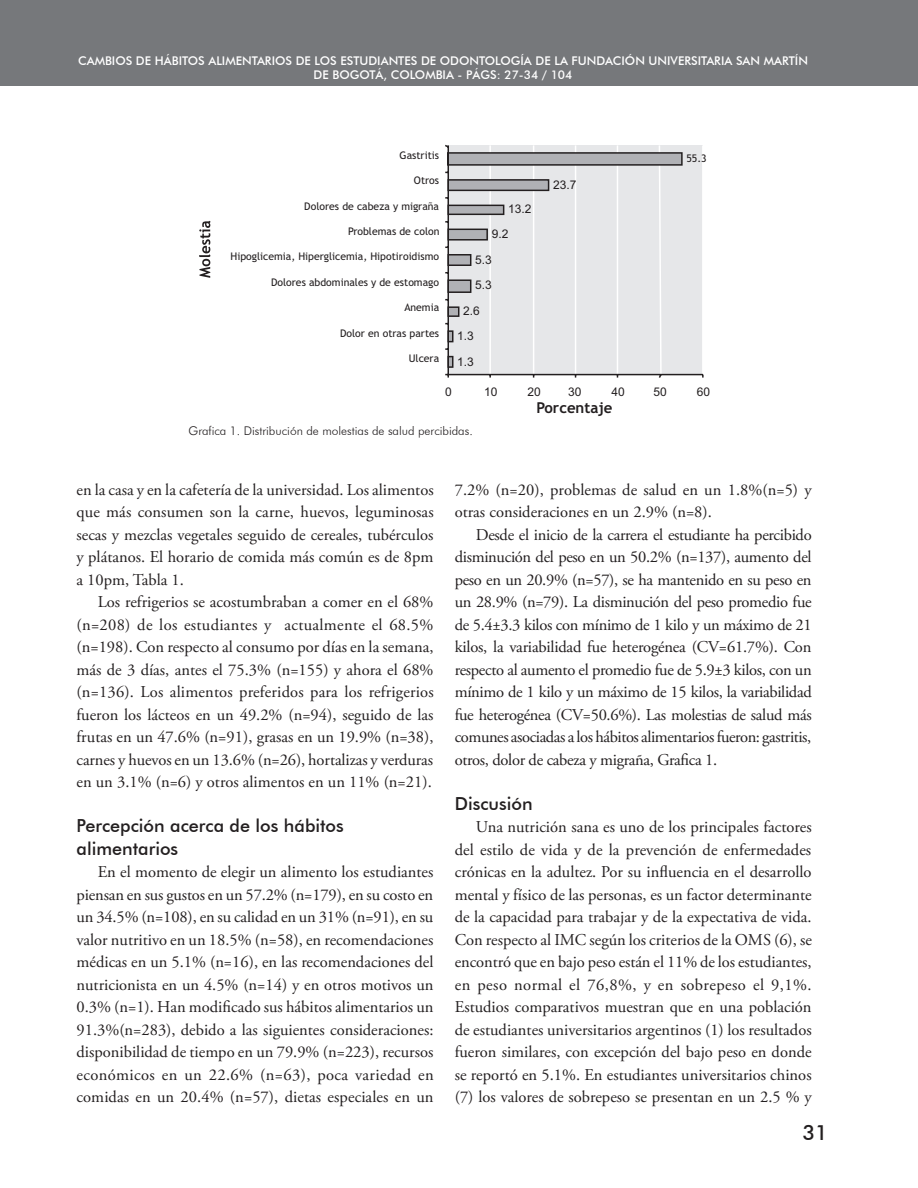
<style>
.page{position:relative;width:918px;height:1188px;background:#fff}
.page>*{position:absolute;margin:0;border:0;box-sizing:border-box;transform-origin:0 0}
.t1{font:500 21px "Futura BT";color:#231f20}
.Subtítulo_2{font:500 18px/22.5px "Futura BT";color:#231f20}
.C__de_texto{font:16.5px/22.5px "Adobe Garamond Pro";color:#231f20;text-align:justify}
.t2{font:700 15px "Trebuchet MS";color:#231f20}
.Título{font:500 12px "Futura BT";color:#fff}
.Pie{font:300 12px "Futura BT";color:#231f20}
.t3{font:12px "Arial";color:#231f20}
.t4{font:10.5px "Trebuchet MS";color:#231f20}
</style>
<div class="page">
<div style="left:0;top:0;width:918px;height:86px;background:#76787b"></div>
<svg style="left:445px;top:144px;width:259px;height:234px;background:#dbdcde"></svg>
<svg style="left:199px;top:221px;width:11px;height:57px"></svg>
<p class="Título" style="left:78px;top:53px;width:18px">CAMBIOS</p>
<p class="Título" style="left:136px;top:53px;width:44px">DE HÁBITOS</p>
<p class="Título" style="left:208px;top:53px;width:8px">ALIMENTARIOS</p>
<p class="Título" style="left:296px;top:53px;width:27px">DE LOS</p>
<p class="Título" style="left:340px;top:53px;width:8px">ESTUDIANTES</p>
<p class="Título" style="left:421px;top:53px;width:29px">DE ODONTOLOG</p>
<p class="Título" style="left:521px;top:53px;width:66px">ÍA DE LA FUNDACI</p>
<p class="Título" style="left:625px;top:53px;width:61px">ÓN UNIVERSITARIA</p>
<p class="Título" style="left:736px;top:53px;width:71px">SAN MARTÍN</p>
<p class="Título" style="left:314px;top:68px;width:36px">DE BOGOT</p>
<p class="Título" style="left:376px;top:68px;width:33px">Á, COLOMBIA</p>
<p class="Título" style="left:458px;top:68px;width:116px">- PÁGS: 27-34 / 104</p>
<p class="t4" style="left:400px;top:148px;width:41px">Gastritis</p>
<p class="t4" style="left:686px;top:151px;width:22px">55.3</p>
<p class="t4" style="left:414px;top:174px;width:27px">Otros</p>
<p class="t3" style="left:553px;top:177px;width:25px">23.7</p>
<p class="t4" style="left:304px;top:199px;width:136px">Dolores de cabeza y migraña</p>
<p class="t3" style="left:508px;top:201px;width:25px">13.2</p>
<p class="t4" style="left:348px;top:225px;width:93px">Problemas de colon</p>
<p class="t3" style="left:492px;top:226px;width:18px">9.2</p>
<p class="t4" style="left:231px;top:250px;width:210px">Hipoglicemia, Hiperglicemia, Hipotiroidismo</p>
<p class="t3" style="left:475px;top:252px;width:18px">5.3</p>
<p class="t4" style="left:271px;top:275px;width:170px">Dolores abdominales y de estomago</p>
<p class="t3" style="left:475px;top:277px;width:18px">5.3</p>
<p class="t4" style="left:404px;top:301px;width:36px">Anemia</p>
<p class="t3" style="left:463px;top:303px;width:18px">2.6</p>
<p class="t4" style="left:340px;top:326px;width:101px">Dolor en otras partes</p>
<p class="t3" style="left:457px;top:328px;width:18px">1.3</p>
<p class="t4" style="left:409px;top:352px;width:32px">Ulcera</p>
<p class="t3" style="left:457px;top:354px;width:18px">1.3</p>
<p class="t3" style="left:445px;top:384px;width:8px">0</p>
<p class="t3" style="left:484px;top:384px;width:15px">10</p>
<p class="t3" style="left:528px;top:384px;width:15px">20</p>
<p class="t3" style="left:568px;top:384px;width:15px">30</p>
<p class="t3" style="left:611px;top:384px;width:15px">40</p>
<p class="t3" style="left:653px;top:384px;width:15px">50</p>
<p class="t3" style="left:697px;top:384px;width:15px">60</p>
<p class="Pie" style="left:189px;top:424px;width:286px">Grafica 1. Distribución de molestias de salud percibidas.</p>
<p class="t2" style="left:536px;top:398px;width:78px">Porcentaje</p>
<p class="C__de_texto" style="left:77px;top:479px;width:359px">en la casa y en la cafetería de la universidad. Los alimentos que más consumen son la carne, huevos, leguminosas secas y mezclas vegetales seguido de cereales, tubérculos y plátanos. El horario de comida más común es de 8pm a 10pm, Tabla 1.</p>
<p class="C__de_texto" style="left:77px;top:591px;width:359px;text-indent:21px">Los refrigerios se acostumbraban a comer en el 68% (n=208) de los estudiantes y actualmente el 68.5% (n=198). Con respecto al consumo por días en la semana, más de 3 días, antes el 75.3% (n=155) y ahora el 68% (n=136). Los alimentos preferidos para los refrigerios fueron los lácteos en un 49.2% (n=94), seguido de las frutas en un 47.6% (n=91), grasas en un 19.9% (n=38), carnes y huevos en un 13.6% (n=26), hortalizas y verduras en un 3.1% (n=6) y otros alimentos en un 11% (n=21).</p>
<p class="Subtítulo_2" style="left:77px;top:814px;width:269px">PERCEPCIÓN ACERCA DE LOS HÁBITOS<br>ALIMENTARIOS</p>
<p class="C__de_texto" style="left:77px;top:861px;width:359px;text-indent:21px">En el momento de elegir un alimento los estudiantes piensan en sus gustos en un 57.2% (n=179), en su costo en un 34.5% (n=108), en su calidad en un 31% (n=91), en su valor nutritivo en un 18.5% (n=58), en recomendaciones médicas en un 5.1% (n=16), en las recomendaciones del nutricionista en un 4.5% (n=14) y en otros motivos un 0.3% (n=1). Han modificado sus hábitos alimentarios un 91.3%(n=283), debido a las siguientes consideraciones: disponibilidad de tiempo en un 79.9% (n=223), recursos económicos en un 22.6% (n=63), poca variedad en comidas en un 20.4% (n=57), dietas especiales en un</p>
<p class="C__de_texto" style="left:455px;top:479px;width:358px">7.2% (n=20), problemas de salud en un 1.8%(n=5) y otras consideraciones en un 2.9% (n=8).</p>
<p class="C__de_texto" style="left:455px;top:524px;width:359px;text-indent:21px">Desde el inicio de la carrera el estudiante ha percibido disminución del peso en un 50.2% (n=137), aumento del peso en un 20.9% (n=57), se ha mantenido en su peso en un 28.9% (n=79). La disminución del peso promedio fue de 5.4±3.3 kilos con mínimo de 1 kilo y un máximo de 21 kilos, la variabilidad fue heterogénea (CV=61.7%). Con respecto al aumento el promedio fue de 5.9±3 kilos, con un mínimo de 1 kilo y un máximo de 15 kilos, la variabilidad fue heterogénea (CV=50.6%). Las molestias de salud más comunes asociadas a los hábitos alimentarios fueron: gastritis, otros, dolor de cabeza y migraña, Grafica 1.</p>
<p class="Subtítulo_2" style="left:455px;top:792px;width:80px">DISCUSIÓN</p>
<p class="C__de_texto" style="left:455px;top:816px;width:359px;text-indent:21px">Una nutrición sana es uno de los principales factores del estilo de vida y de la prevención de enfermedades crónicas en la adultez. Por su influencia en el desarrollo mental y físico de las personas, es un factor determinante de la capacidad para trabajar y de la expectativa de vida.<br>Con respecto al IMC según los criterios de la OMS (6), se encontró que en bajo peso están el 11% de los estudiantes, en peso normal el 76,8%, y en sobrepeso el 9,1%.<br>Estudios comparativos muestran que en una población de estudiantes universitarios argentinos (1) los resultados fueron similares, con excepción del bajo peso en donde se reportó en 5.1%. En estudiantes universitarios chinos (7) los valores de sobrepeso se presentan en un 2.5 % y</p>
<p class="t1" style="left:803px;top:1119px;width:27px">31</p>
</div>
